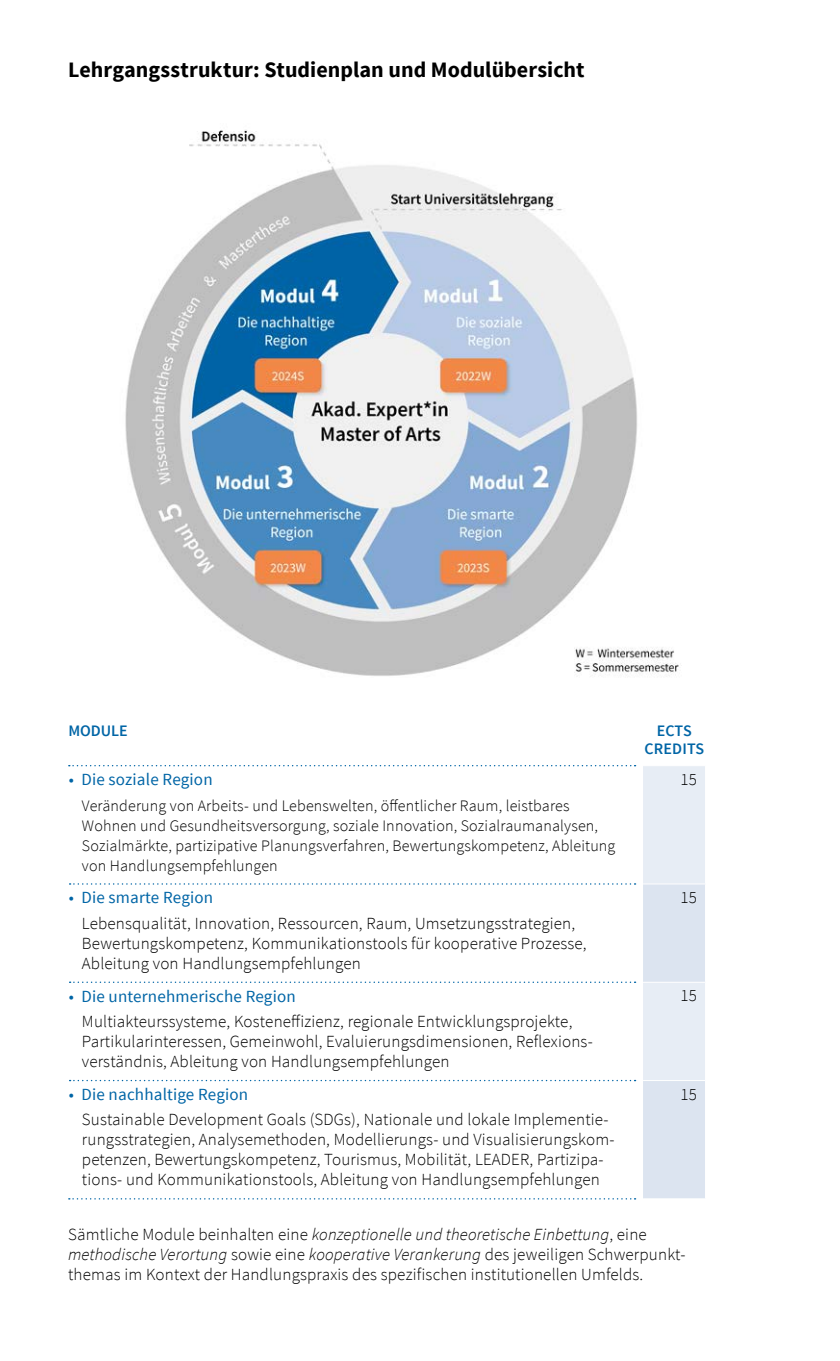
<style>
.page{position:relative;width:840px;height:1361px;background:#fff}
.page>*{position:absolute;margin:0;border:0;box-sizing:border-box;transform-origin:0 0}
.t1{font:700 22px "Source Sans Pro";letter-spacing:.005em;color:#000}
.t2{font:300 17px/20px "Source Sans Pro";letter-spacing:.01em;color:#000}
.t3{font:17px "Source Sans Pro";letter-spacing:.01em;color:#0065a6}
.t4{font:300 16px/20px "Source Sans Pro";letter-spacing:.01em;color:#000}
.t5{font:600 16px/18px "Source Sans Pro";letter-spacing:-.005em;color:#0065a6;text-align:center}
.s1{font-style:italic}
</style>
<div class="page">
<svg style="left:69px;top:765px;width:636px;height:434px"></svg>
<img style="left:125px;top:130px;width:554px;height:546px">
<p class="t1" style="left:68px;top:55px;width:517px">Lehrgangsstruktur: Studienplan und Modulübersicht</p>
<p class="t5" style="left:68px;top:722px;width:61px">MODULE</p>
<p class="t5" style="left:644px;top:722px;width:61px">ECTS<br>CREDITS</p>
<p class="t3" style="left:69px;top:769px;width:145px">• Die soziale Region</p>
<p class="t4" style="left:82px;top:795px;width:534px">Veränderung von Arbeits- und Lebenswelten, öffentlicher Raum, leistbares Wohnen und Gesundheitsversorgung, soziale Innovation, Sozialraumanalysen, Sozialmärkte, partizipative Planungsverfahren, Bewertungskompetenz, Ableitung von Handlungsempfehlungen</p>
<p class="t2" style="left:680px;top:769px;width:18px">15</p>
<p class="t3" style="left:69px;top:887px;width:146px">• Die smarte Region</p>
<p class="t2" style="left:82px;top:913px;width:506px">Lebensqualität, Innovation, Ressourcen, Raum, Umsetzungsstrategien,<br>Bewertungskompetenz, Kommunikationstools für kooperative Prozesse,<br>Ableitung von Handlungsempfehlungen</p>
<p class="t3" style="left:69px;top:985px;width:228px">• Die unternehmerische Region</p>
<p class="t2" style="left:82px;top:1011px;width:512px">Multiakteurssysteme, Kosteneffizienz, regionale Entwicklungsprojekte,<br>Partikularinteressen, Gemeinwohl, Evaluierungsdimensionen, Reflexions&shy;verständnis, Ableitung von Handlungsempfehlungen</p>
<p class="t3" style="left:69px;top:1083px;width:181px">• Die nachhaltige Region</p>
<p class="t2" style="left:82px;top:1110px;width:533px">Sustainable Development Goals (SDGs), Nationale und lokale Implementie&shy;rungsstrategien, Analysemethoden, Modellierungs- und Visualisierungskom&shy;petenzen, Bewertungskompetenz, Tourismus, Mobilität, LEADER, Partizipa&shy;tions- und Kommunikationstools, Ableitung von Handlungsempfehlungen</p>
<p class="t2" style="left:680px;top:887px;width:18px">15</p>
<p class="t2" style="left:680px;top:986px;width:18px">15</p>
<p class="t2" style="left:680px;top:1084px;width:18px">15</p>
<p class="t2" style="left:68px;top:1224px;width:618px">Sämtliche Module beinhalten eine <span class="s1">konzeptionelle und theoretische Einbettung</span>, eine <span class="s1">methodische Verortung</span> sowie eine <span class="s1">kooperative Verankerung</span> des jeweiligen Schwerpunkt&shy;themas im Kontext der Handlungspraxis des spezifischen institutionellen Umfelds.</p>
</div>
